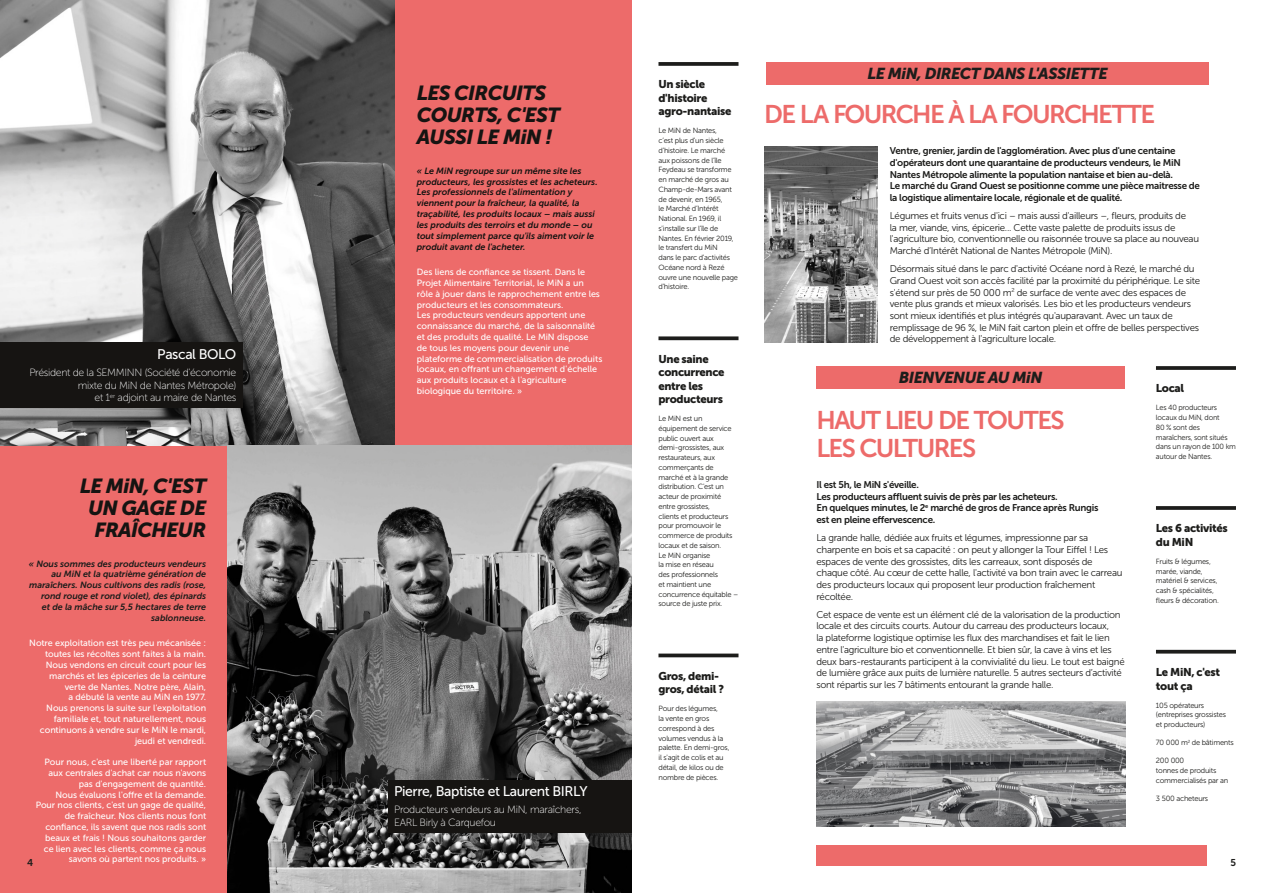
<style>
.page{position:relative;width:1263px;height:893px;background:#fff}
.page>*{position:absolute;margin:0;border:0;box-sizing:border-box;transform-origin:0 0}
.Titre{font:25.5px/28.5px "Museo Sans 700";letter-spacing:-.06em;color:#ed6b6a}
.TemoignageTitre{font:italic 20.25px/21.8px "Museo Sans 900";letter-spacing:-.03em;color:#161412}
.Encart{font:italic 15.75px "Museo Sans 900";letter-spacing:-.03em;color:#1d1d1b}
.Nom{font:13.95px "Museo Sans 500";letter-spacing:-.03em;color:#fff}
.PetitTexteTitre{font:11.25px/13.5px "Museo Sans 900";letter-spacing:-.03em;color:#1d1d1b}
.Intitulé{font:10.5px/12.8px "Museo Sans 100";letter-spacing:-.03em;color:#fff;text-align:right}
.t1{font:9.9px "Museo Sans 700";color:#1d1d1b}
.Texte{font:9.75px/11.7px "Museo Sans 300";letter-spacing:-.03em;color:#1d1d1b}
.Texte-2{font:9.75px/11.7px "Museo Sans 700";letter-spacing:-.03em;color:#1d1d1b}
.TemoignageBlanc{font:9px/10.8px "Museo Sans 500";letter-spacing:-.005em;color:#fff;text-align:right}
.TemoignageNoir{font:italic 9px/10.8px "Museo Sans 700";letter-spacing:-.005em;color:#161412}
.TemoignageNoir-2{font:italic 9px/10.8px "Museo Sans 700";letter-spacing:-.005em;color:#1d1d1b;text-align:right}
.PetitTexte{font:7.5px/9.8px "Museo Sans 300";letter-spacing:-.03em;color:#1d1d1b}
</style>
<div class="page">
<div style="left:0;top:0;width:631px;height:893px;background:#ed6b6a"></div>
<img style="left:764px;top:147px;width:113px;height:195px">
<img style="left:0;top:0;width:395px;height:446px">
<img style="left:227px;top:446px;width:404px;height:447px">
<div style="left:0;top:342px;width:243px;height:66px;background:#161412"></div>
<div style="left:388px;top:779px;width:243px;height:53px;background:#161412"></div>
<div style="left:816px;top:846px;width:391px;height:20px;background:#ed6b6a"></div>
<img style="left:816px;top:701px;width:309px;height:126px">
<svg style="left:658px;top:62px;width:80px;height:4px"></svg>
<hr style="left:658px;top:654px;width:80px;height:3px;background:#1d1d1b">
<svg style="left:658px;top:336px;width:80px;height:4px"></svg>
<svg style="left:1156px;top:366px;width:80px;height:4px"></svg>
<svg style="left:1156px;top:506px;width:80px;height:4px"></svg>
<svg style="left:1156px;top:650px;width:80px;height:4px"></svg>
<div style="left:766px;top:62px;width:443px;height:23px;background:#ed6b6a"></div>
<div style="left:816px;top:366px;width:309px;height:23px;background:#ed6b6a"></div>
<p class="Encart" style="left:867px;top:65px;width:242px">LE MiN, DIRECT DANS L'ASSIETTE</p>
<p class="PetitTexteTitre" style="left:658px;top:78px;width:74px">Un siècle d'histoire agro-nantaise</p>
<p class="PetitTexte" style="left:658px;top:126px;width:81px">Le MiN de Nantes,<br>c’est plus d’un siècle d’histoire. Le marché aux poissons de l’île<br>Feydeau se transforme en marché de gros au<br>Champ-de-Mars avant de devenir, en 1965,<br>le Marché d’Intérêt<br>National. En 1969, il s'installe sur l’île de<br>Nantes. En février 2019, le transfert du MiN<br>dans le parc d’activités<br>Océane nord à Rezé ouvre une nouvelle page d'histoire.</p>
<p class="TemoignageTitre" style="left:417px;top:82px;width:145px">LES CIRCUITS<br>COURTS, C'EST<br>AUSSI LE MiN !</p>
<p class="TemoignageNoir" style="left:417px;top:165px;width:182px">« Le MiN regroupe sur un même site les producteurs, les grossistes et les acheteurs.<br>Les professionnels de l'alimentation y viennent pour la fraîcheur, la qualité, la traçabilité, les produits locaux – mais aussi les produits des terroirs et du monde – ou tout simplement parce qu'ils aiment voir le produit avant de l'acheter.</p>
<p class="TemoignageBlanc" style="left:417px;top:267px;width:187px;text-align:left">Des liens de confiance se tissent. Dans le Projet Alimentaire Territorial, le MiN a un<br>rôle à jouer dans le rapprochement entre les producteurs et les consommateurs.<br>Les producteurs vendeurs apportent une connaissance du marché, de la saisonnalité et des produits de qualité. Le MiN dispose<br>de tous les moyens pour devenir une plateforme de commercialisation de produits locaux, en offrant un changement d'échelle aux produits locaux et à l'agriculture biologique du territoire. »</p>
<p class="Titre" style="left:764px;top:100px;width:392px">DE LA FOURCHE À LA FOURCHETTE</p>
<p class="Texte-2" style="left:890px;top:145px;width:312px">Ventre, grenier, jardin de l'agglomération. Avec plus d'une centaine d'opérateurs dont une quarantaine de producteurs vendeurs, le MiN Nantes Métropole alimente la population nantaise et bien au-delà.<br>Le marché du Grand Ouest se positionne comme une pièce maitresse de la logistique alimentaire locale, régionale et de qualité.</p>
<p class="Texte" style="left:890px;top:210px;width:311px">Légumes et fruits venus d'ici – mais aussi d'ailleurs –, fleurs, produits de<br>la mer, viande, vins, épicerie... Cette vaste palette de produits issus de l'agriculture bio, conventionnelle ou raisonnée trouve sa place au nouveau Marché d’Intérêt National de Nantes Métropole (MiN).</p>
<p class="Texte" style="left:890px;top:263px;width:312px">Désormais situé dans le parc d'activité Océane nord à Rezé, le marché du Grand Ouest voit son accès facilité par la proximité du périphérique. Le site s'étend sur près de 50 000 m<sup>2</sup> de surface de vente avec des espaces de vente plus grands et mieux valorisés. Les bio et les producteurs vendeurs sont mieux identifiés et plus intégrés qu'auparavant. Avec un taux de remplissage de 96 %, le MiN fait carton plein et offre de belles perspectives de développement à l'agriculture locale.</p>
<p class="Nom" style="left:157px;top:346px;width:81px">Pascal BOLO</p>
<p class="Intitulé" style="left:29px;top:366px;width:209px">Président de la SEMMINN (Société d'économie mixte du MiN de Nantes Métropole)<br>et 1<sup>er</sup> adjoint au maire de Nantes</p>
<p class="PetitTexteTitre" style="left:658px;top:352px;width:68px">Une saine concurrence entre les producteurs</p>
<p class="PetitTexte" style="left:658px;top:414px;width:81px">Le MiN est un équipement de service public ouvert aux demi-grossistes, aux restaurateurs, aux commerçants de marché et à la grande distribution. C'est un acteur de proximité entre grossistes,<br>clients et producteurs pour promouvoir le commerce de produits locaux et de saison.<br>Le MiN organise<br>la mise en réseau<br>des professionnels<br>et maintient une concurrence équitable – source de juste prix.</p>
<p class="Encart" style="left:899px;top:369px;width:145px">BIENVENUE AU MiN</p>
<p class="Titre" style="left:816px;top:406px;width:250px">HAUT LIEU DE TOUTES<br>LES CULTURES</p>
<p class="Texte-2" style="left:816px;top:479px;width:283px">Il est 5h, le MiN s'éveille.<br>Les producteurs affluent suivis de près par les acheteurs.<br>En quelques minutes, le 2<sup>e</sup> marché de gros de France après Rungis est en pleine effervescence.</p>
<p class="Texte" style="left:816px;top:532px;width:308px">La grande halle, dédiée aux fruits et légumes, impressionne par sa charpente en bois et sa capacité : on peut y allonger la Tour Eiffel ! Les espaces de vente des grossistes, dits les carreaux, sont disposés de chaque côté. Au cœur de cette halle, l'activité va bon train avec le carreau des producteurs locaux qui proposent leur production fraîchement récoltée.</p>
<p class="Texte" style="left:816px;top:609px;width:310px">Cet espace de vente est un élément clé de la valorisation de la production locale et des circuits courts. Autour du carreau des producteurs locaux,<br>la plateforme logistique optimise les flux des marchandises et fait le lien entre l'agriculture bio et conventionnelle. Et bien sûr, la cave à vins et les deux bars-restaurants participent à la convivialité du lieu. Le tout est baigné de lumière grâce aux puits de lumière naturelle. 5 autres secteurs d’activité sont répartis sur les 7 bâtiments entourant la grande halle.</p>
<p class="PetitTexteTitre" style="left:1156px;top:382px;width:30px">Local</p>
<p class="PetitTexte" style="left:1156px;top:403px;width:81px">Les 40 producteurs locaux du MiN, dont<br>80 % sont des maraîchers, sont situés dans un rayon de 100 km autour de Nantes.</p>
<p class="TemoignageTitre" style="left:80px;top:475px;width:128px;text-align:right">LE MiN, C'EST<br>UN GAGE DE<br>FRAÎCHEUR</p>
<p class="TemoignageNoir-2" style="left:29px;top:558px;width:179px">« Nous sommes des producteurs vendeurs au MiN et la quatrième génération de maraîchers. Nous cultivons des radis (rose, rond rouge et rond violet), des épinards<br>et de la mâche sur 5,5 hectares de terre sablonneuse.</p>
<p class="TemoignageBlanc" style="left:29px;top:638px;width:179px">Notre exploitation est très peu mécanisée : toutes les récoltes sont faites à la main.<br>Nous vendons en circuit court pour les marchés et les épiceries de la ceinture verte de Nantes. Notre père, Alain,<br>a débuté la vente au MiN en 1977.<br>Nous prenons la suite sur l'exploitation familiale et, tout naturellement, nous continuons à vendre sur le MiN le mardi, jeudi et vendredi.</p>
<p class="TemoignageBlanc" style="left:36px;top:757px;width:172px">Pour nous, c'est une liberté par rapport aux centrales d'achat car nous n'avons pas d'engagement de quantité.<br>Nous évaluons l'offre et la demande.<br>Pour nos clients, c'est un gage de qualité, de fraîcheur. Nos clients nous font confiance, ils savent que nos radis sont beaux et frais ! Nous souhaitons garder ce lien avec les clients, comme ça nous savons où partent nos produits. »</p>
<p class="PetitTexteTitre" style="left:1156px;top:522px;width:73px">Les 6 activités du MiN</p>
<p class="PetitTexte" style="left:1156px;top:556px;width:64px">Fruits &amp; légumes, marée, viande, matériel &amp; services, cash &amp; spécialités, fleurs &amp; décoration.</p>
<p class="PetitTexteTitre" style="left:1156px;top:665px;width:66px">Le MiN, c'est tout ça</p>
<p class="PetitTexte" style="left:1156px;top:700px;width:72px">105 opérateurs (entreprises grossistes et producteurs)</p>
<p class="PetitTexte" style="left:1156px;top:738px;width:79px">70 000 m<sup>2</sup> de bâtiments</p>
<p class="PetitTexte" style="left:1156px;top:756px;width:74px">200 000<br>tonnes de produits commercialisés par an</p>
<p class="PetitTexte" style="left:1156px;top:793px;width:54px">3 500 acheteurs</p>
<p class="PetitTexteTitre" style="left:658px;top:669px;width:67px">Gros, demi&shy;gros, détail ?</p>
<p class="PetitTexte" style="left:658px;top:704px;width:73px">Pour des légumes,<br>la vente en gros correspond à des volumes vendus à la palette. En demi-gros, il s'agit de colis et au détail, de kilos ou de nombre de pièces.</p>
<p class="Nom" style="left:394px;top:784px;width:195px">Pierre, Baptiste et Laurent BIRLY</p>
<p class="Intitulé" style="left:394px;top:803px;width:189px;text-align:left">Producteurs vendeurs au MiN, maraîchers,<br>EARL Birly à Carquefou</p>
<p class="t1" style="left:27px;top:857px;width:8px">4</p>
<p class="t1" style="left:1230px;top:857px;width:7px">5</p>
</div>
